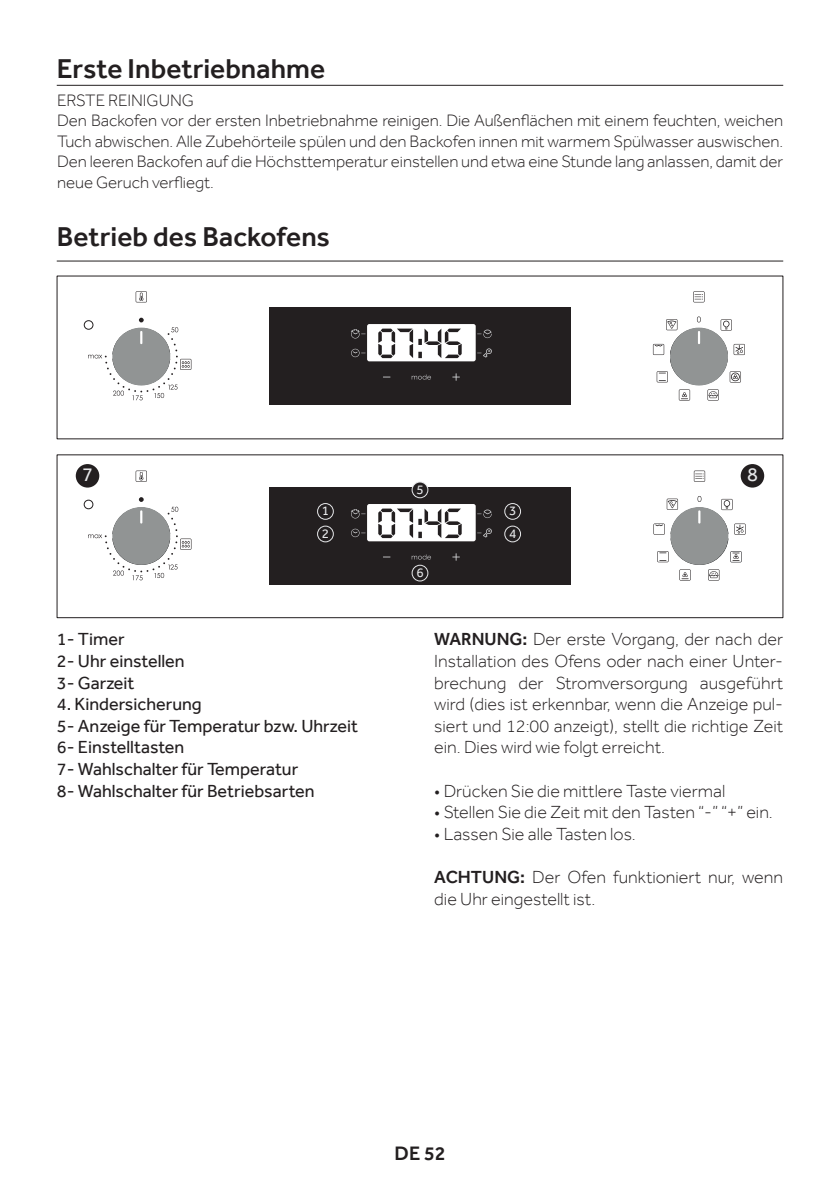
<style>
.page{position:relative;width:840px;height:1191px;background:#fff}
.page>*{position:absolute;margin:0;border:0;box-sizing:border-box;transform-origin:0 0}
.t1{font:500 28px "Effra";color:#231f20}
.t2{font:500 20px "Effra";color:#231f20}
.t3{font:20px "Effra";color:#e6e7e9}
.t4{font:300 18px/21.6px "Effra";color:#231f20;text-align:justify}
.t5{font:18px/21.6px "Effra";color:#231f20}
.t6{font:300 17px/20.4px "Effra";letter-spacing:-.005em;color:#231f20}
.t7{font:13.4px "Effra";color:#e6e7e9}
.s1{font-weight:500}
</style>
<div class="page">
<hr style="left:57px;top:85px;width:725px;height:1px;background:#231f20">
<hr style="left:57px;top:260px;width:725px;height:1px;background:#231f20">
<div style="left:269px;top:488px;width:302px;height:97px;background:#231f20"></div>
<div style="left:84px;top:500px;width:9px;height:9px;border:1px solid #231f20;border-radius:50%"></div>
<svg style="left:693px;top:470px;width:11px;height:12px"></svg>
<svg style="left:135px;top:470px;width:12px;height:12px"></svg>
<div style="left:57px;top:454px;width:725px;height:164px;border:1px solid #231f20"></div>
<div style="left:367px;top:504px;width:108px;height:37px;background:#fff;border-radius:2px"></div>
<svg style="left:411px;top:554px;width:20px;height:5px"></svg>
<svg style="left:351px;top:509px;width:14px;height:9px"></svg>
<svg style="left:351px;top:529px;width:14px;height:8px"></svg>
<svg style="left:452px;top:553px;width:7px;height:8px"></svg>
<svg style="left:477px;top:509px;width:14px;height:9px"></svg>
<svg style="left:477px;top:528px;width:14px;height:9px"></svg>
<svg style="left:378px;top:508px;width:83px;height:30px"></svg>
<div style="left:740px;top:464px;width:23px;height:23px;background:#231f20;border-radius:50%"></div>
<div style="left:76px;top:464px;width:23px;height:23px;background:#231f20;border-radius:50%"></div>
<div style="left:317px;top:503px;width:16px;height:16px;border:1px solid #e6e7e9;border-radius:50%"></div>
<div style="left:504px;top:503px;width:16px;height:16px;border:1px solid #e6e7e9;border-radius:50%"></div>
<div style="left:412px;top:482px;width:15px;height:16px;background:#231f20;border-radius:50%"></div>
<div style="left:411px;top:482px;width:17px;height:16px;border:1px solid #e6e7e9;border-radius:50%"></div>
<div style="left:411px;top:565px;width:17px;height:16px;border:1px solid #e6e7e9;border-radius:50%"></div>
<div style="left:317px;top:526px;width:16px;height:16px;border:1px solid #e6e7e9;border-radius:50%"></div>
<div style="left:504px;top:526px;width:16px;height:16px;border:1px solid #e6e7e9;border-radius:50%"></div>
<svg style="left:653px;top:496px;width:92px;height:84px"></svg>
<svg style="left:88px;top:497px;width:103px;height:83px"></svg>
<div style="left:269px;top:308px;width:302px;height:97px;background:#231f20"></div>
<div style="left:367px;top:324px;width:108px;height:37px;background:#fff;border-radius:2px"></div>
<svg style="left:411px;top:374px;width:20px;height:5px"></svg>
<svg style="left:351px;top:329px;width:14px;height:9px"></svg>
<svg style="left:351px;top:349px;width:14px;height:8px"></svg>
<svg style="left:452px;top:373px;width:7px;height:8px"></svg>
<svg style="left:477px;top:329px;width:14px;height:9px"></svg>
<svg style="left:477px;top:348px;width:14px;height:9px"></svg>
<svg style="left:378px;top:328px;width:83px;height:30px"></svg>
<div style="left:84px;top:320px;width:9px;height:9px;border:1px solid #231f20;border-radius:50%"></div>
<svg style="left:693px;top:291px;width:11px;height:11px"></svg>
<svg style="left:136px;top:291px;width:11px;height:11px"></svg>
<svg style="left:652px;top:316px;width:92px;height:84px"></svg>
<svg style="left:88px;top:318px;width:103px;height:82px"></svg>
<h1 class="t1" style="left:57px;top:52px;width:270px">Erste Inbetriebnahme</h1>
<p class="t6" style="left:57px;top:90px;width:727px">ERSTE REINIGUNG<br>Den Backofen vor der ersten Inbetriebnahme reinigen. Die Außenflächen mit einem feuchten, weichen Tuch abwischen. Alle Zubehörteile spülen und den Backofen innen mit warmem Spülwasser auswischen.<br>Den leeren Backofen auf die Höchsttemperatur einstellen und etwa eine Stunde lang anlassen, damit der neue Geruch verfliegt.</p>
<h1 class="t1" style="left:57px;top:220px;width:274px">Betrieb des Backofens</h1>
<p class="t3" style="left:82px;top:463px;width:12px">7</p>
<p class="t3" style="left:746px;top:463px;width:12px">8</p>
<p class="t7" style="left:321px;top:503px;width:9px">1</p>
<p class="t7" style="left:508px;top:503px;width:9px">3</p>
<p class="t7" style="left:416px;top:481px;width:9px">5</p>
<p class="t7" style="left:321px;top:525px;width:9px">2</p>
<p class="t7" style="left:508px;top:525px;width:9px">4</p>
<p class="t5" style="left:57px;top:628px;width:129px">1- Timer<br>2- Uhr einstellen<br>3- Garzeit</p>
<p class="t5" style="left:57px;top:693px;width:302px">4. Kindersicherung<br>5- Anzeige für Temperatur bzw. Uhrzeit<br>6- Einstelltasten<br>7- Wahlschalter für Temperatur<br>8- Wahlschalter für Betriebsarten</p>
<p class="t7" style="left:416px;top:564px;width:9px">6</p>
<p class="t4" style="left:434px;top:628px;width:350px"><span class="s1">WARNUNG:</span> Der erste Vorgang, der nach der Installation des Ofens oder nach einer Unter&shy;brechung der Stromversorgung ausgeführt wird (dies ist erkennbar, wenn die Anzeige pul&shy;siert und 12:00 anzeigt), stellt die richtige Zeit ein. Dies wird wie folgt erreicht.</p>
<p class="t4" style="left:434px;top:779px;width:292px">• Drücken Sie die mittlere Taste viermal</p>
<p class="t4" style="left:434px;top:801px;width:340px">• Stellen Sie die Zeit mit den Tasten “-” “+” ein.</p>
<p class="t4" style="left:434px;top:823px;width:203px">• Lassen Sie alle Tasten los.</p>
<p class="t4" style="left:434px;top:866px;width:350px"><span class="s1">ACHTUNG:</span> Der Ofen funktioniert nur, wenn die Uhr eingestellt ist.</p>
<p class="t2" style="left:394px;top:1141px;width:53px">DE 52</p>
</div>
